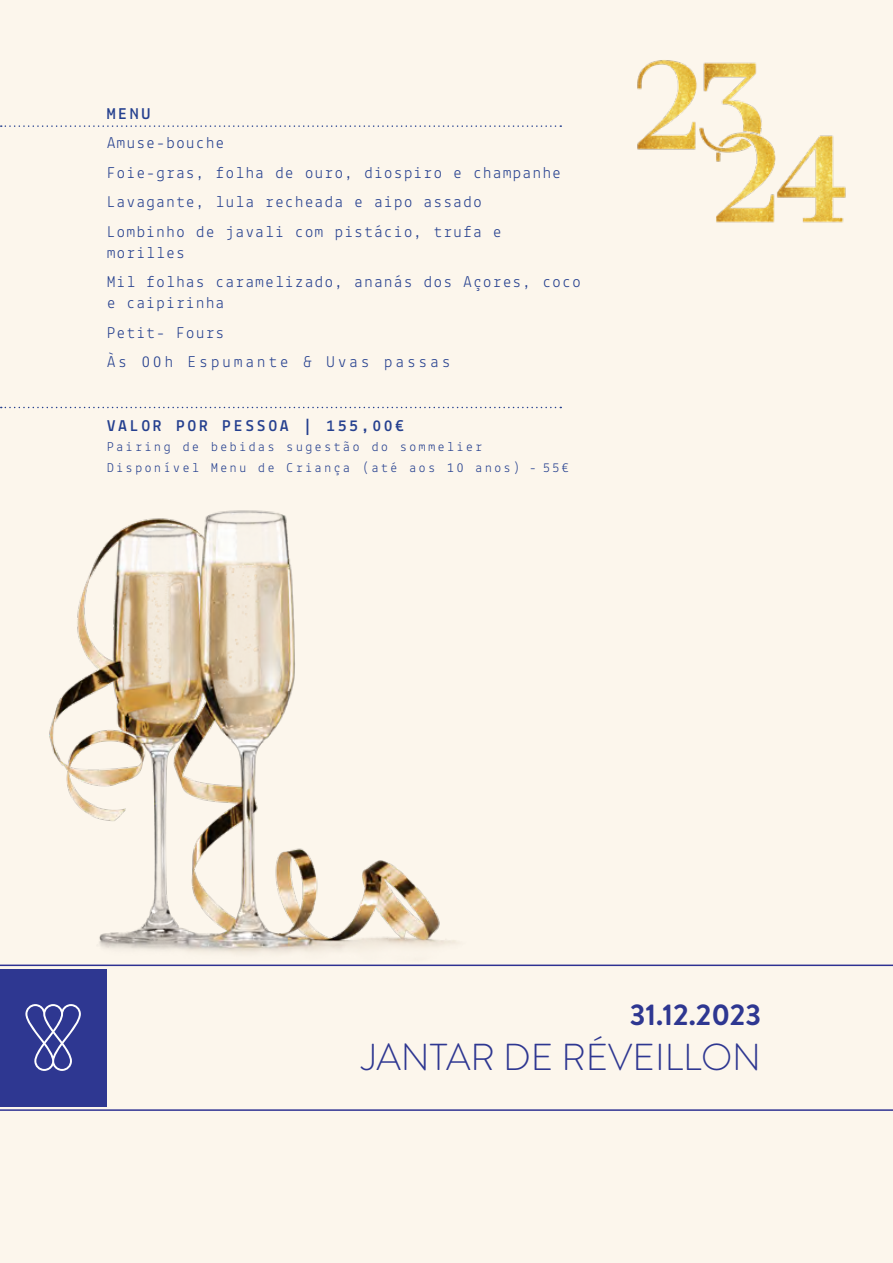
<style>
.page{position:relative;width:893px;height:1263px;background:#fcf6ec}
.page>*{position:absolute;margin:0;border:0;box-sizing:border-box;transform-origin:0 0}
.t1{font:300 37.5px "Brandon Grotesque";color:#2e3791}
.t2{font:700 30px "Brandon Grotesque";color:#2e3791}
.t3{font:16.5px/29.5px "Lekton";letter-spacing:.1em;color:#25408f}
.t4{font:16.5px/29.5px "Lekton";letter-spacing:.2em;color:#25408f}
.t5{font:700 16.5px "Lekton";letter-spacing:.2em;color:#25408f}
.t6{font:13.5px/20.4px "Lekton";letter-spacing:.2em;color:#25408f}
</style>
<div class="page">
<div style="left:0;top:969px;width:106px;height:137px;background:#2e3791"></div>
<svg style="left:25px;top:1004px;width:56px;height:67px"></svg>
<hr style="left:0;top:964px;width:893px;height:2px;background:#2e3192">
<hr style="left:0;top:1109px;width:893px;height:2px;background:#2e3192">
<svg style="left:1px;top:125px;width:560px;height:2px"></svg>
<svg style="left:1px;top:407px;width:560px;height:1px"></svg>
<img style="left:0;top:510px;width:496px;height:455px">
<img style="left:637px;top:60px;width:209px;height:163px">
<p class="t5" style="left:107px;top:103px;width:44px">MENU</p>
<p class="t3" style="left:107px;top:128px;width:455px">Amuse-bouche<br>Foie-gras, folha de ouro, diospiro e champanhe Lavagante, lula recheada e aipo assado Lombinho de javali com pistácio, trufa e</p>
<p class="t3" style="left:107px;top:237px;width:475px">morilles<br>Mil folhas caramelizado, ananás dos Açores, coco</p>
<p class="t4" style="left:107px;top:288px;width:345px">e caipirinha<br>Petit- Fours<br>Às 00h Espumante &amp; Uvas passas</p>
<p class="t5" style="left:107px;top:415px;width:298px">VALOR POR PESSOA | 155,00€</p>
<p class="t6" style="left:107px;top:436px;width:463px">Pairing de bebidas sugestão do sommelier<br>Disponível Menu de Criança (até aos 10 anos) - 55€</p>
<h2 class="t2" style="left:630px;top:994px;width:133px">31.12.2023</h2>
<h1 class="t1" style="left:362px;top:1031px;width:401px">JANTAR DE RÉVEILLON</h1>
</div>
